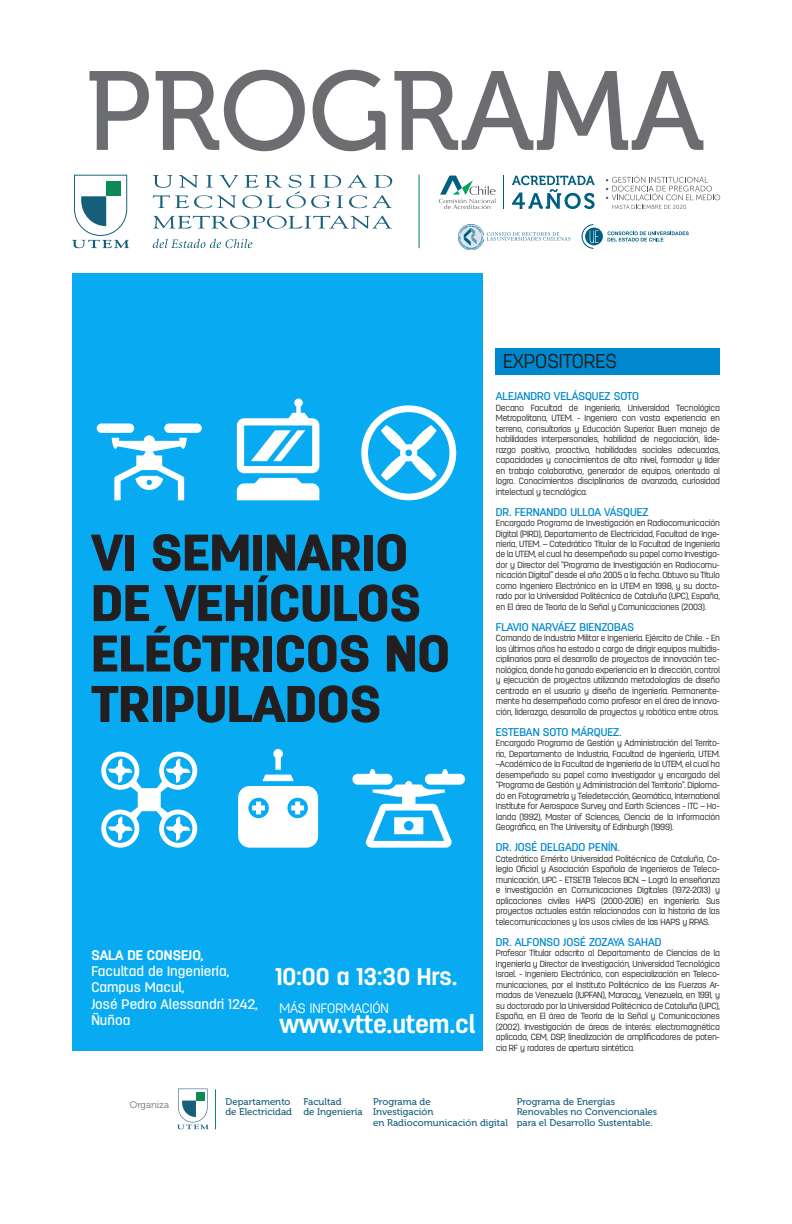
<style>
.page{position:relative;width:792px;height:1224px;background:#fff}
.page>*{position:absolute;margin:0;border:0;box-sizing:border-box;transform-origin:0 0}
.t1{font:111.8px "Museo 500";color:#6c6d70}
.t2{font:900 51.4px/50.4px "Antartida";color:#231f20}
.t3{font:700 25.4px "Antartida";color:#fff}
.t4{font:700 24px "Antartida";color:#fff}
.t5{font:300 20px "Antartida";color:#231f20}
.t6{font:500 13.8px/16.2px "Antartida";color:#fff}
.t7{font:700 13.8px "Antartida";color:#fff}
.t8{font:300 13.6px "Antartida";color:#fff}
.t9{font:500 11.2px "Antartida";color:#0088ce}
.t10{font:9.6px/10.6px "Museo 500";color:#165f7b}
.t11{font:9.6px "Museo 300";color:#6c6d70}
.t12{font:300 8.8px/10.4px "Antartida";letter-spacing:-.03em;color:#231f20;text-align:justify}
</style>
<div class="page">
<svg style="left:487px;top:232px;width:83px;height:9px"></svg>
<img style="left:458px;top:224px;width:25px;height:25px">
<svg style="left:607px;top:231px;width:82px;height:10px"></svg>
<div style="left:585px;top:228px;width:18px;height:17px;background:#005e82;border-radius:50%"></div>
<svg style="left:582px;top:224px;width:17px;height:25px"></svg>
<hr style="left:504px;top:176px;width:1px;height:33px;background:#005e82">
<svg style="left:606px;top:176px;width:114px;height:33px"></svg>
<svg style="left:439px;top:176px;width:57px;height:33px"></svg>
<svg style="left:512px;top:176px;width:83px;height:33px"></svg>
<svg style="left:72px;top:175px;width:57px;height:73px"></svg>
<div style="left:106px;top:182px;width:15px;height:14px;background:#0c8a55"></div>
<svg style="left:153px;top:216px;width:239px;height:13px"></svg>
<svg style="left:153px;top:175px;width:239px;height:33px"></svg>
<svg style="left:153px;top:239px;width:99px;height:9px"></svg>
<hr style="left:419px;top:175px;width:1px;height:73px;background:#0c8a55">
<div style="left:496px;top:348px;width:224px;height:27px;background:#0088ce"></div>
<div style="left:72px;top:273px;width:411px;height:778px;background:#08abf2"></div>
<div style="left:97px;top:423px;width:37px;height:10px;background:#fff;border-radius:5px"></div>
<div style="left:164px;top:423px;width:38px;height:10px;background:#fff;border-radius:5px"></div>
<svg style="left:112px;top:435px;width:75px;height:65px"></svg>
<svg style="left:101px;top:752px;width:96px;height:96px"></svg>
<svg style="left:361px;top:405px;width:95px;height:95px"></svg>
<svg style="left:352px;top:769px;width:113px;height:79px"></svg>
<svg style="left:238px;top:749px;width:80px;height:99px"></svg>
<svg style="left:237px;top:399px;width:82px;height:101px"></svg>
<svg style="left:177px;top:1089px;width:32px;height:40px"></svg>
<div style="left:196px;top:1092px;width:8px;height:9px;background:#0c8a55"></div>
<hr style="left:215px;top:1089px;width:1px;height:40px;background:#0c8a55">
<p class="t1" style="left:85px;top:50px;width:621px">PROGRAMA</p>
<p class="t2" style="left:91px;top:528px;width:360px">VI SEMINARIO<br>DE VEHÍCULOS<br>ELÉCTRICOS NO<br>TRIPULADOS</p>
<p class="t7" style="left:91px;top:947px;width:114px">SALA DE CONSEJO,</p>
<p class="t6" style="left:91px;top:963px;width:140px">Facultad de Ingeniería,<br>Campus Macul,</p>
<p class="t6" style="left:91px;top:996px;width:168px">José Pedro Alessandri 1242,<br>Ñuñoa</p>
<p class="t8" style="left:279px;top:1000px;width:111px">MÁS INFORMACIÓN</p>
<p class="t4" style="left:276px;top:963px;width:183px">10:00 a 13:30 Hrs.</p>
<p class="t3" style="left:279px;top:1010px;width:197px">www.vtte.utem.cl</p>
<p class="t5" style="left:503px;top:349px;width:115px">EXPOSITORES</p>
<p class="t9" style="left:496px;top:390px;width:145px">ALEJANDRO VELÁSQUEZ SOTO</p>
<p class="t12" style="left:496px;top:402px;width:226px">Decano Facultad de Ingeniería, Universidad Tecnológica Metropolitana, UTEM. - Ingeniero con vasta experiencia en terreno, consultorías y Educación Superior. Buen manejo de habilidades interpersonales, habilidad de negociación, lide&shy;razgo positivo, proactivo, habilidades sociales adecuadas, capacidades y conocimientos de alto nivel, formador y líder en trabajo colaborativo, generador de equipos, orientado al logro. Conocimientos disciplinarios de avanzada, curiosidad intelectual y tecnológica.</p>
<p class="t9" style="left:496px;top:505px;width:154px">DR. FERNANDO ULLOA VÁSQUEZ</p>
<p class="t12" style="left:496px;top:518px;width:226px">Encargado Programa de Investigación en Radiocomunicación Digital (PIRD), Departamento de Electricidad, Facultad de Inge&shy;niería, UTEM. – Catedrático Titular de la Facultad de Ingeniería de la UTEM, el cual ha desempeñado su papel como Investiga&shy;dor y Director del “Programa de Investigación en Radiocomu&shy;nicación Digital” desde el año 2005 a la fecha. Obtuvo su Título como Ingeniero Electrónico en la UTEM en 1998, y su docto&shy;rado por la Universidad Politécnica de Cataluña (UPC), España, en El área de Teoría de la Señal y Comunicaciones (2003).</p>
<p class="t9" style="left:496px;top:621px;width:140px">FLAVIO NARVÁEZ BIENZOBAS</p>
<p class="t12" style="left:496px;top:633px;width:226px">Comando de Industria Militar e Ingeniería. Ejército de Chile. - En los últimos años ha estado a cargo de dirigir equipos multidis&shy;ciplinarios para el desarrollo de proyectos de innovación tec&shy;nológica, donde ha ganado experiencia en la dirección, control y ejecución de proyectos utilizando metodologías de diseño centrada en el usuario y diseño de ingeniería. Permanente&shy;mente ha desempeñado como profesor en el área de innova&shy;ción, liderazgo, desarrollo de proyectos y robótica entre otros.</p>
<p class="t9" style="left:496px;top:726px;width:127px">ESTEBAN SOTO MÁRQUEZ.</p>
<p class="t12" style="left:496px;top:738px;width:226px">Encargado Programa de Gestión y Administración del Territo&shy;rio, Departamento de Industria, Facultad de Ingeniería, UTEM. –Académico de la Facultad de Ingeniería de la UTEM, el cual ha desempeñado su papel como Investigador y encargado del “Programa de Gestión y Administración del Territorio”. Diploma&shy;do en Fotogrametría y Teledetección, Geomática, International Institute for Aerospace Survey and Earth Sciences - ITC – Ho&shy;landa (1992), Master of Sciences, Ciencia de la Información Geográfica, en The University of Edinburgh (1999).</p>
<p class="t9" style="left:496px;top:841px;width:125px">DR. JOSÉ DELGADO PENÍN.</p>
<p class="t12" style="left:496px;top:854px;width:226px">Catedrático Emérito Universidad Politécnica de Cataluña, Co&shy;legio Oficial y Asociación Española de Ingenieros de Teleco&shy;municación, UPC - ETSETB Telecos BCN. – Logró la enseñanza e investigación en Comunicaciones Digitales (1972-2013) y aplicaciones civiles HAPS (2000-2016) en ingeniería. Sus proyectos actuales están relacionados con la historia de las telecomunicaciones y los usos civiles de las HAPS y RPAS.</p>
<p class="t9" style="left:496px;top:935px;width:167px">DR. ALFONSO JOSÉ ZOZAYA SAHAD</p>
<p class="t12" style="left:496px;top:948px;width:226px">Profesor Titular adscrito al Departamento de Ciencias de la Ingeniería y Director de Investigación, Universidad Tecnológica Israel. - Ingeniero Electrónico, con especialización en Teleco&shy;municaciones, por el Instituto Politécnico de las Fuerzas Ar&shy;madas de Venezuela (IUPFAN), Maracay, Venezuela, en 1991, y su doctorado por la Universidad Politécnica de Cataluña (UPC), España, en El área de Teoría de la Señal y Comunicaciones (2002). Investigación de áreas de interés: electromagnética aplicada, CEM, DSP, linealización de amplificadores de poten&shy;cia RF y radares de apertura sintética.</p>
<p class="t11" style="left:130px;top:1099px;width:41px">Organiza</p>
<p class="t10" style="left:225px;top:1096px;width:67px">Departamento</p>
<p class="t10" style="left:225px;top:1107px;width:68px">de Electricidad</p>
<p class="t10" style="left:303px;top:1096px;width:40px">Facultad</p>
<p class="t10" style="left:303px;top:1107px;width:61px">de Ingeniería</p>
<p class="t10" style="left:373px;top:1096px;width:59px">Programa de</p>
<p class="t10" style="left:373px;top:1107px;width:62px">Investigación</p>
<p class="t10" style="left:373px;top:1117px;width:136px">en Radiocomunicación digital</p>
<p class="t10" style="left:517px;top:1096px;width:100px">Programa de Energías</p>
<p class="t10" style="left:517px;top:1107px;width:142px">Renovables no Convencionales para el Desarrollo Sustentable.</p>
</div>
